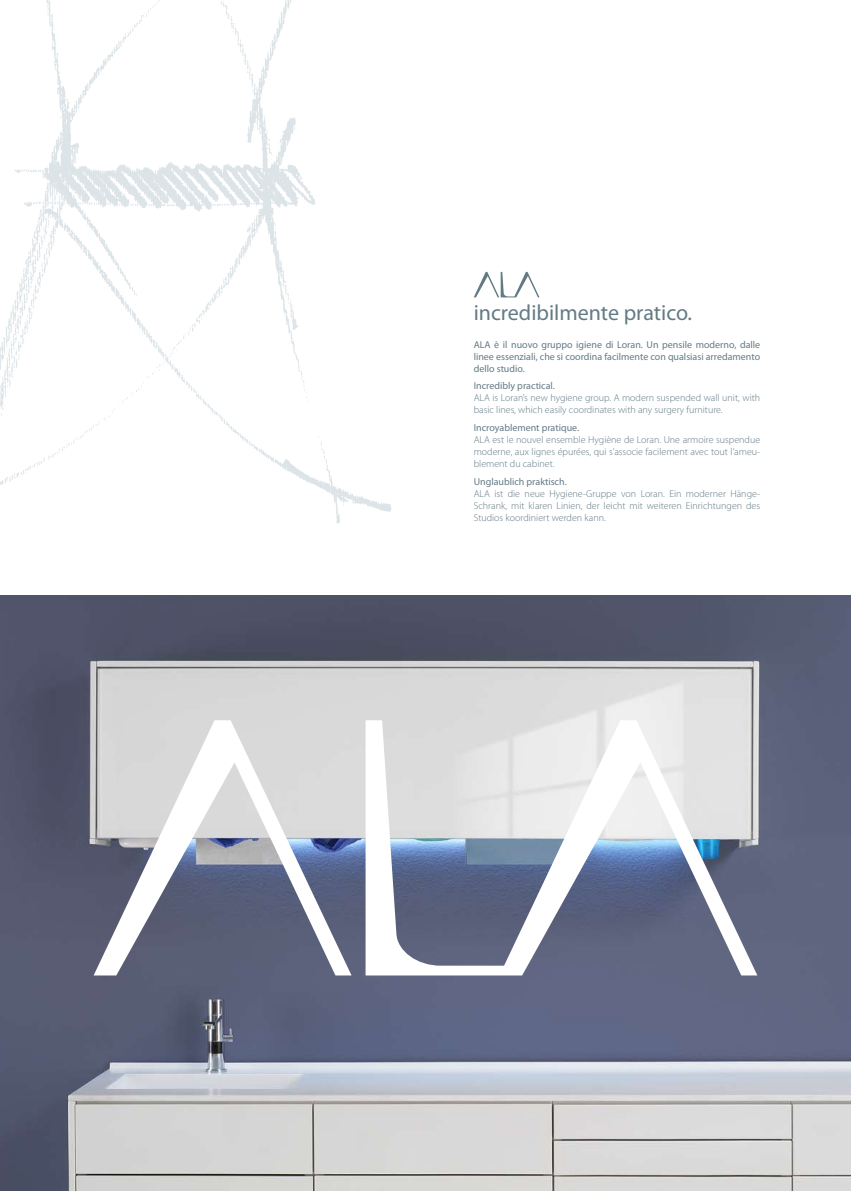
<style>
.page{position:relative;width:851px;height:1191px;background:#fff}
.page>*{position:absolute;margin:0;border:0;box-sizing:border-box;transform-origin:0 0}
.t1{font:22px "Myriad Pro";color:#637a85}
.t2{font:300 10px/12px "Myriad Pro";color:#637a85;text-align:justify}
.t3{font:10px/12px "Myriad Pro";color:#637a85;text-align:justify}
</style>
<div class="page">
<img style="left:0;top:0;width:392px;height:524px">
<img style="left:0;top:842px;width:850px;height:349px">
<svg style="left:474px;top:272px;width:65px;height:25px"></svg>
<img style="left:0;top:595px;width:850px;height:247px">
<svg style="left:94px;top:720px;width:663px;height:255px"></svg>
<h1 class="t1" style="left:473px;top:299px;width:220px">incredibilmente pratico.</h1>
<p class="t3" style="left:473px;top:338px;width:288px">ALA è il nuovo gruppo igiene di Loran. Un pensile moderno, dalle linee essenziali, che si coordina facilmente con qualsiasi arredamento dello studio.</p>
<p class="t3" style="left:473px;top:380px;width:83px">Incredibly practical.</p>
<p class="t2" style="left:473px;top:392px;width:288px">ALA is Loran’s new hygiene group. A modern suspended wall unit, with basic lines, which easily coordinates with any surgery furniture.</p>
<p class="t3" style="left:473px;top:421px;width:107px">Incroyablement pratique.</p>
<p class="t2" style="left:473px;top:434px;width:288px">ALA est le nouvel ensemble Hygiène de Loran. Une armoire suspendue moderne, aux lignes épurées, qui s’associe facilement avec tout l’ameu&shy;blement du cabinet.</p>
<p class="t3" style="left:473px;top:475px;width:94px">Unglaublich praktisch.</p>
<p class="t2" style="left:473px;top:488px;width:288px">ALA ist die neue Hygiene-Gruppe von Loran. Ein moderner Hänge-Schrank, mit klaren Linien, der leicht mit weiteren Einrichtungen des Studios koordiniert werden kann.</p>
</div>
